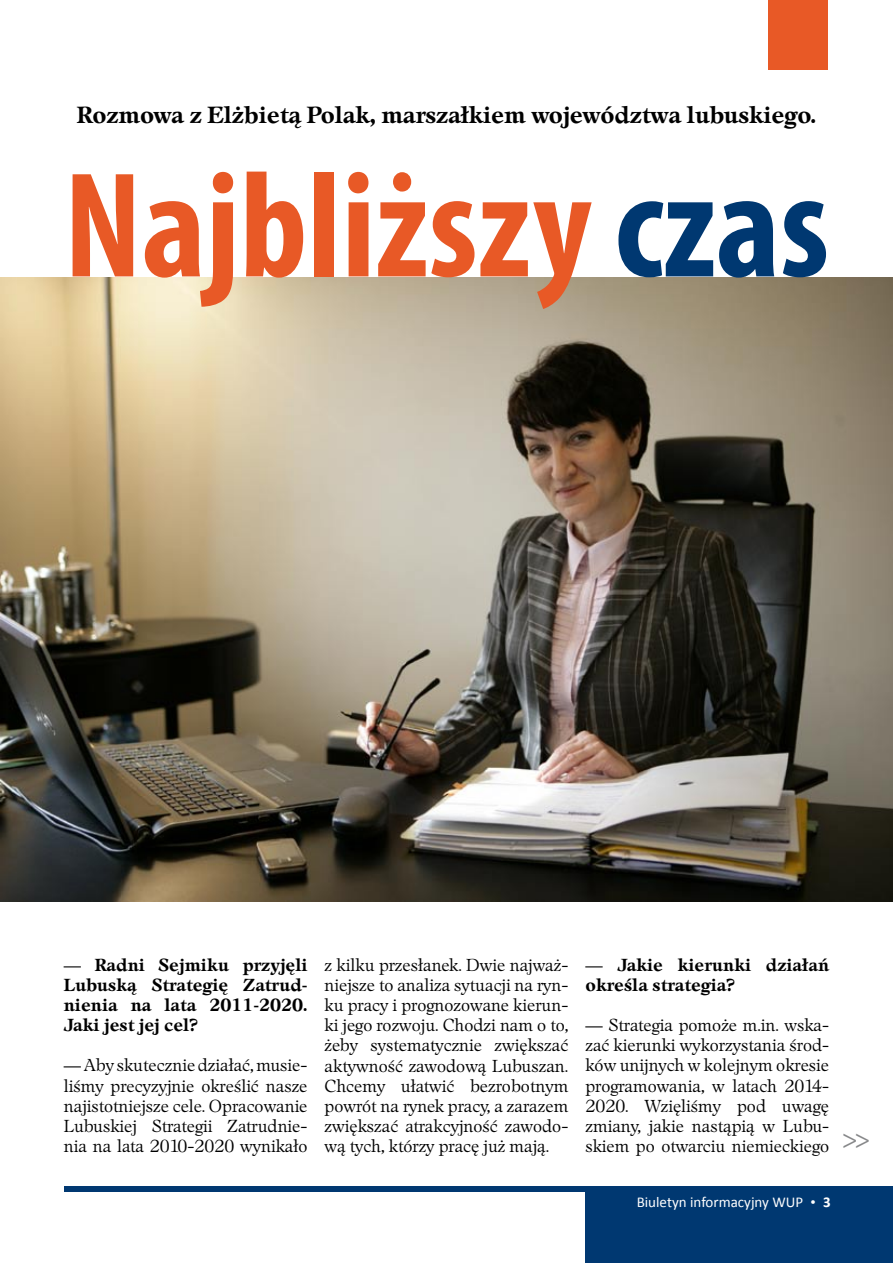
<style>
.page{position:relative;width:893px;height:1263px;background:#fff}
.page>*{position:absolute;margin:0;border:0;box-sizing:border-box;transform-origin:0 0}
.t1{font:700 condensed 151.5px "Myriad Pro";color:#e85926}
.t2{font:27px "Myriad Pro";color:#87888a}
.t3{font:700 22.5px "EFN Nissan OT";letter-spacing:-.01em;color:#000}
.t4{font:16.8px/20.1px "EFN Nissan OT";color:#000;text-align:justify}
.t5{font:700 16.8px/20.1px "EFN Nissan OT";color:#000;text-align:justify}
.t6{font:15px "Calibri";color:#fff}
.s1{color:#003871}
.s2{font-weight:700}
.s3{font-family:"EFN Nissan"}
</style>
<div class="page">
<div style="left:585px;top:1186px;width:308px;height:77px;background:#003871"></div>
<div style="left:64px;top:1186px;width:543px;height:6px;background:#003871"></div>
<div style="left:768px;top:0;width:60px;height:69px;background:#e85926"></div>
<img style="left:0;top:277px;width:893px;height:624px">
<h3 class="t3" style="left:77px;top:102px;width:741px">Rozmowa z Elżbietą Polak, marszałkiem województwa lubuskiego.</h3>
<h1 class="t1" style="left:64px;top:131px;width:767px">Najbliższy <span class="s1">czas</span></h1>
<p class="t5" style="left:64px;top:955px;width:245px">— Radni Sejmiku przyjęli Lubuską Strategię Zatrud&shy;nienia na lata 2011-2020.<br>Jaki jest jej cel?</p>
<p class="t4" style="left:64px;top:1056px;width:245px"><span class="s2">—</span> Aby skutecznie działać, musie&shy;liśmy precyzyjnie określić nasze najistotniejsze cele. Opracowanie Lubuskiej Strategii Zatrudnie&shy;nia na lata 2010-2020 wynikało</p>
<p class="t4" style="left:325px;top:955px;width:245px">z kilku przesłanek. Dwie najważ&shy;niejsze to analiza sytuacji na ryn&shy;ku pracy i prognozowane kierun&shy;ki jego rozwoju. Chodzi nam o to, żeby systematycznie zwiększać aktywność zawodową Lubuszan.<br>Chcemy ułatwić bezrobotnym powrót na rynek pracy, a zarazem zwiększać atrakcyjność zawodo&shy;wą tych, którzy pracę już mają.</p>
<p class="t5" style="left:585px;top:955px;width:245px">— Jakie kierunki działań określa strategia?</p>
<p class="t4" style="left:585px;top:1015px;width:245px"><span class="s2">—</span> Strategia pomoże m.in. wska&shy;zać kierunki wykorzystania środ&shy;ków unijnych w kolejnym okresie programowania, w latach 2014- 2020. Wzięliśmy pod uwagę zmiany, jakie nastąpią w Lubu&shy;skiem po otwarciu niemieckiego</p>
<h2 class="t2" style="left:842px;top:1122px;width:30px">&gt;&gt;</h2>
<p class="t6" style="left:637px;top:1192px;width:195px">Biuletyn informacyjny WUP <span class="s3">•</span> <span class="s2">3</span></p>
</div>
